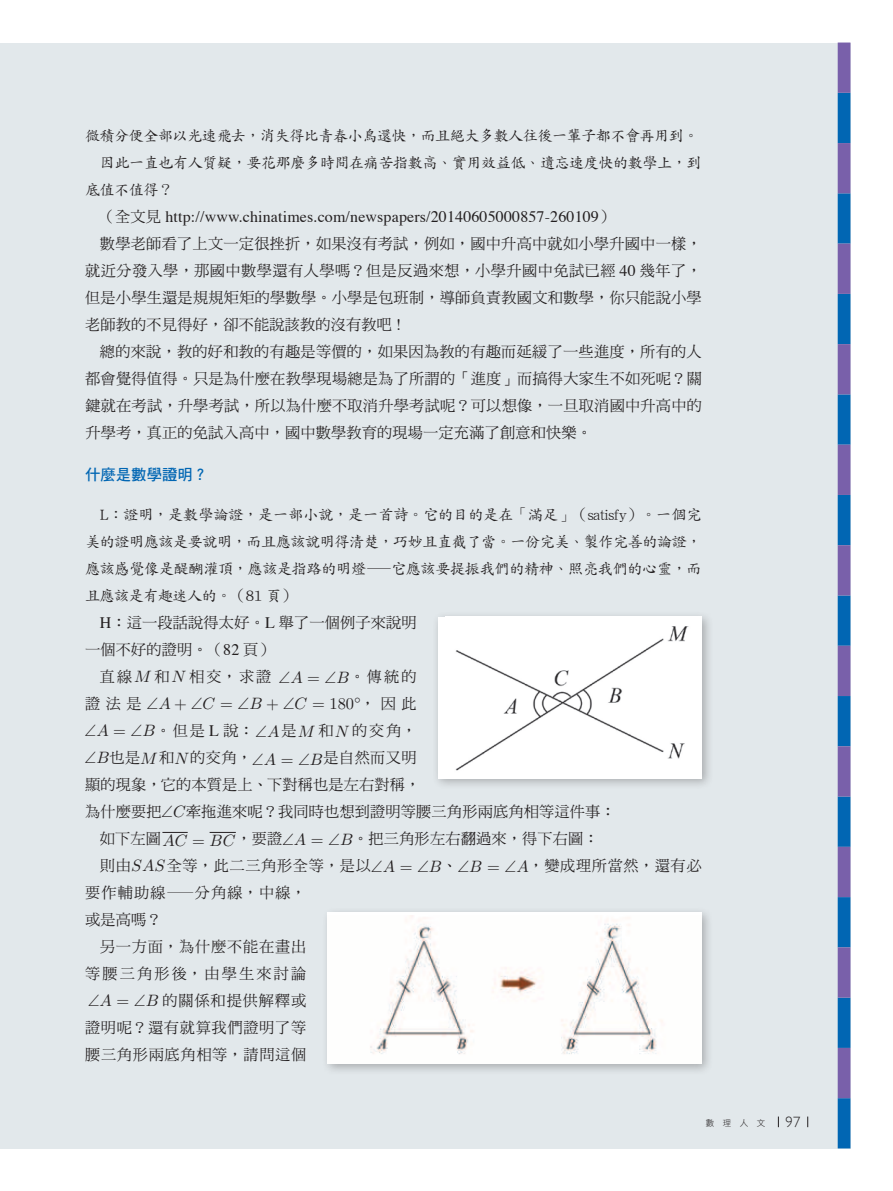
<style>
.page{position:relative;width:893px;height:1191px;background:#fff}
.page>*{position:absolute;margin:0;border:0;box-sizing:border-box;transform-origin:0 0}
.t1{font:16.5px "CMR10";color:#231f20}
.t2{font:15.9px "Times";letter-spacing:.01em;color:#231f20}
.t3{font:15.45px "DF Hei Std W7";color:#0166b3}
.t4{font:15.15px "DF Ming Std W5";letter-spacing:.015em;color:#231f20}
.t5{font:15.15px "DF Kai Shu Std W5";letter-spacing:-.035em;color:#231f20}
.t6{font:15.15px "DF Kai Shu Std W5";letter-spacing:-.01em;color:#231f20}
.t7{font:15.15px "DF Ming Std W5";letter-spacing:.04em;color:#231f20}
.t8{font:15.15px "DF Ming Std W5";letter-spacing:.045em;color:#231f20}
.t9{font:15.15px "DF Ming Std W5";letter-spacing:.055em;color:#231f20}
.t10{font:15.15px "DF Ming Std W5";letter-spacing:.075em;color:#231f20}
.t11{font:15.15px "DF Ming Std W5";letter-spacing:.05em;color:#231f20}
.t12{font:15.15px "DF Ming Std W5";letter-spacing:.14em;color:#231f20}
.t13{font:300 14.85px "Gill Sans";color:#231f20}
.t14{font:8.55px "DF Hei Std W3";color:#231f20}
.s1{font-family:"DF Ming Std W5";font-size:15.15px}
.s2{font-family:"Times";font-size:15.9px}
.s3{font-family:"CMMI10";font-size:16.5px}
.s4{font-family:"MSAM10";font-size:16.5px}
.s5{font-family:"CMR10";font-size:16.5px}
.s6{font-family:"MSAM10"}
.s7{font-family:"CMMI10"}
</style>
<div class="page">
<div style="left:0;top:43px;width:850px;height:1105px;background:#e2e8eb"></div>
<div style="left:838px;top:93px;width:12px;height:50px;background:#0166b3"></div>
<div style="left:838px;top:193px;width:12px;height:51px;background:#0166b3"></div>
<div style="left:838px;top:294px;width:12px;height:50px;background:#0166b3"></div>
<div style="left:838px;top:394px;width:12px;height:51px;background:#0166b3"></div>
<div style="left:838px;top:495px;width:12px;height:50px;background:#0166b3"></div>
<div style="left:838px;top:595px;width:12px;height:51px;background:#0166b3"></div>
<div style="left:838px;top:696px;width:12px;height:50px;background:#0166b3"></div>
<div style="left:838px;top:796px;width:12px;height:51px;background:#0166b3"></div>
<div style="left:838px;top:897px;width:12px;height:50px;background:#0166b3"></div>
<div style="left:838px;top:997px;width:12px;height:51px;background:#0166b3"></div>
<div style="left:838px;top:1098px;width:12px;height:50px;background:#0166b3"></div>
<div style="left:838px;top:43px;width:12px;height:50px;background:#7960aa"></div>
<div style="left:838px;top:143px;width:12px;height:50px;background:#7960aa"></div>
<div style="left:838px;top:244px;width:12px;height:50px;background:#7960aa"></div>
<div style="left:838px;top:344px;width:12px;height:50px;background:#7960aa"></div>
<div style="left:838px;top:445px;width:12px;height:50px;background:#7960aa"></div>
<div style="left:838px;top:545px;width:12px;height:50px;background:#7960aa"></div>
<div style="left:838px;top:646px;width:12px;height:50px;background:#7960aa"></div>
<div style="left:838px;top:746px;width:12px;height:50px;background:#7960aa"></div>
<div style="left:838px;top:847px;width:12px;height:50px;background:#7960aa"></div>
<div style="left:838px;top:947px;width:12px;height:50px;background:#7960aa"></div>
<div style="left:838px;top:1048px;width:12px;height:50px;background:#7960aa"></div>
<svg style="left:162px;top:832px;width:26px;height:1px"></svg>
<svg style="left:210px;top:832px;width:26px;height:1px"></svg>
<div style="left:432px;top:611px;width:282px;height:179px;background:#231f20;opacity:.3"></div>
<div style="left:438px;top:617px;width:264px;height:161px;background:#fff"></div>
<img style="left:455px;top:626px;width:234px;height:145px">
<div style="left:321px;top:906px;width:393px;height:169px;background:#231f20;opacity:.3"></div>
<img style="left:327px;top:915px;width:375px;height:148px">
<p class="t5" style="left:85px;top:127px;width:615px">微積分便全部以光速飛去，消失得比青春小鳥還快，而且絕大多數人往後一輩子都不會再用到。</p>
<p class="t5" style="left:100px;top:154px;width:603px">因此一直也有人質疑，要花那麼多時間在痛苦指數高、實用效益低、遺忘速度快的數學上，到</p>
<p class="t5" style="left:85px;top:181px;width:90px">底值不值得？</p>
<p class="t2" style="left:100px;top:201px;width:516px"><span class="s1">（全文見</span> http://www.chinatimes.com/newspapers/20140605000857-260109<span class="s1">）</span></p>
<p class="t4" style="left:100px;top:235px;width:603px">數學老師看了上文一定很挫折，如果沒有考試，例如，國中升高中就如小學升國中一樣，</p>
<p class="t4" style="left:85px;top:262px;width:618px">就近分發入學，那國中數學還有人學嗎？但是反過來想，小學升國中免試已經 <span class="s2">40</span> 幾年了，</p>
<p class="t4" style="left:85px;top:289px;width:618px">但是小學生還是規規矩矩的學數學。小學是包班制，導師負責教國文和數學，你只能說小學</p>
<p class="t4" style="left:85px;top:316px;width:318px">老師教的不見得好，卻不能說該教的沒有教吧 <span class="s2">!</span></p>
<p class="t4" style="left:100px;top:343px;width:603px">總的來說，教的好和教的有趣是等價的，如果因為教的有趣而延緩了一些進度，所有的人</p>
<p class="t4" style="left:85px;top:370px;width:618px">都會覺得值得。只是為什麼在教學現場總是為了所謂的「進度」而搞得大家生不如死呢？關</p>
<p class="t4" style="left:85px;top:397px;width:618px">鍵就在考試，升學考試，所以為什麼不取消升學考試呢？可以想像，一旦取消國中升高中的</p>
<p class="t4" style="left:85px;top:424px;width:508px">升學考，真正的免試入高中，國中數學教育的現場一定充滿了創意和快樂。</p>
<p class="t3" style="left:85px;top:466px;width:125px">什麼是數學證明？</p>
<p class="t6" style="left:100px;top:506px;width:603px">L：證明，是數學論證，是一部小說，是一首詩。它的目的是在「滿足」（satisfy）。一個完</p>
<p class="t5" style="left:85px;top:533px;width:618px">美的證明應該是要說明，而且應該說明得清楚，巧妙且直截了當。一份完美、製作完善的論證，</p>
<p class="t5" style="left:85px;top:560px;width:618px">應該感覺像是醍醐灌頂，應該是指路的明燈—它應該要提振我們的精神、照亮我們的心靈，而</p>
<p class="t5" style="left:85px;top:587px;width:212px">且應該是有趣迷人的。（81 頁）</p>
<p class="t4" style="left:100px;top:614px;width:318px"><span class="s2">H</span>：這一段話說得太好。<span class="s2">L</span> 舉了一個例子來說明</p>
<p class="t4" style="left:85px;top:641px;width:190px">一個不好的證明。（<span class="s2">82</span> 頁）</p>
<p class="t4" style="left:100px;top:668px;width:318px">直線<span class="s3">M</span> 和<span class="s3">N</span> 相交，求證 <span class="s4">\</span><span class="s3">A</span> <span class="s5">=</span> <span class="s4">\</span><span class="s3">B</span>。傳統的</p>
<p class="t1" style="left:85px;top:697px;width:333px"><span class="s1">證法是</span><span class="s6">\</span><span class="s7">A</span>+<span class="s6">\</span><span class="s7">C</span> =<span class="s6">\</span><span class="s7">B</span>+<span class="s6">\</span><span class="s7">C</span> =180<sup>◦</sup><span class="s1">，因此</span></p>
<p class="t4" style="left:84px;top:722px;width:334px"><span class="s4">\</span><span class="s3">A</span> <span class="s5">=</span> <span class="s4">\</span><span class="s3">B</span>。但是 <span class="s2">L</span> 說：<span class="s4">\</span><span class="s3">A</span>是<span class="s3">M</span> 和<span class="s3">N</span> 的交角，</p>
<p class="t4" style="left:84px;top:749px;width:334px"><span class="s4">\</span><span class="s3">B</span>也是<span class="s3">M</span> 和<span class="s3">N</span> 的交角，<span class="s4">\</span><span class="s3">A</span> <span class="s5">=</span> <span class="s4">\</span><span class="s3">B</span>是自然而又明</p>
<p class="t4" style="left:85px;top:776px;width:337px">顯的現象，它的本質是上、下對稱也是左右對稱，</p>
<p class="t4" style="left:85px;top:803px;width:532px">為什麼要把<span class="s4">\</span><span class="s3">C</span>牽拖進來呢？我同時也想到證明等腰三角形兩底角相等這件事：</p>
<p class="t4" style="left:100px;top:830px;width:500px">如下左圖<span class="s3">AC</span> <span class="s5">=</span> <span class="s3">BC</span>，要證<span class="s4">\</span><span class="s3">A</span> <span class="s5">=</span> <span class="s4">\</span><span class="s3">B</span>。把三角形左右翻過來，得下右圖：</p>
<p class="t7" style="left:100px;top:858px;width:603px">則由<span class="s3">SAS</span>全等，此二三角形全等，是以<span class="s4">\</span><span class="s3">A</span> <span class="s5">=</span> <span class="s4">\</span><span class="s3">B</span>、<span class="s4">\</span><span class="s3">B</span> <span class="s5">=</span> <span class="s4">\</span><span class="s3">A</span>，變成理所當然，還有必</p>
<p class="t10" style="left:85px;top:884px;width:223px">要作輔助線─分角線，中線，</p>
<p class="t4" style="left:85px;top:911px;width:78px">或是高嗎？</p>
<p class="t11" style="left:100px;top:938px;width:208px">另一方面，為什麼不能在畫出</p>
<p class="t12" style="left:85px;top:965px;width:223px">等腰三角形後，由學生來討論</p>
<p class="t9" style="left:88px;top:992px;width:220px"><span class="s4">\</span><span class="s3">A</span> <span class="s5">=</span> <span class="s4">\</span><span class="s3">B</span> 的關係和提供解釋或</p>
<p class="t8" style="left:85px;top:1019px;width:223px">證明呢？還有就算我們證明了等</p>
<p class="t8" style="left:85px;top:1046px;width:223px">腰三角形兩底角相等，請問這個</p>
<p class="t14" style="left:706px;top:1118px;width:61px">數　理　人　文</p>
<p class="t13" style="left:786px;top:1113px;width:16px">97</p>
</div>
